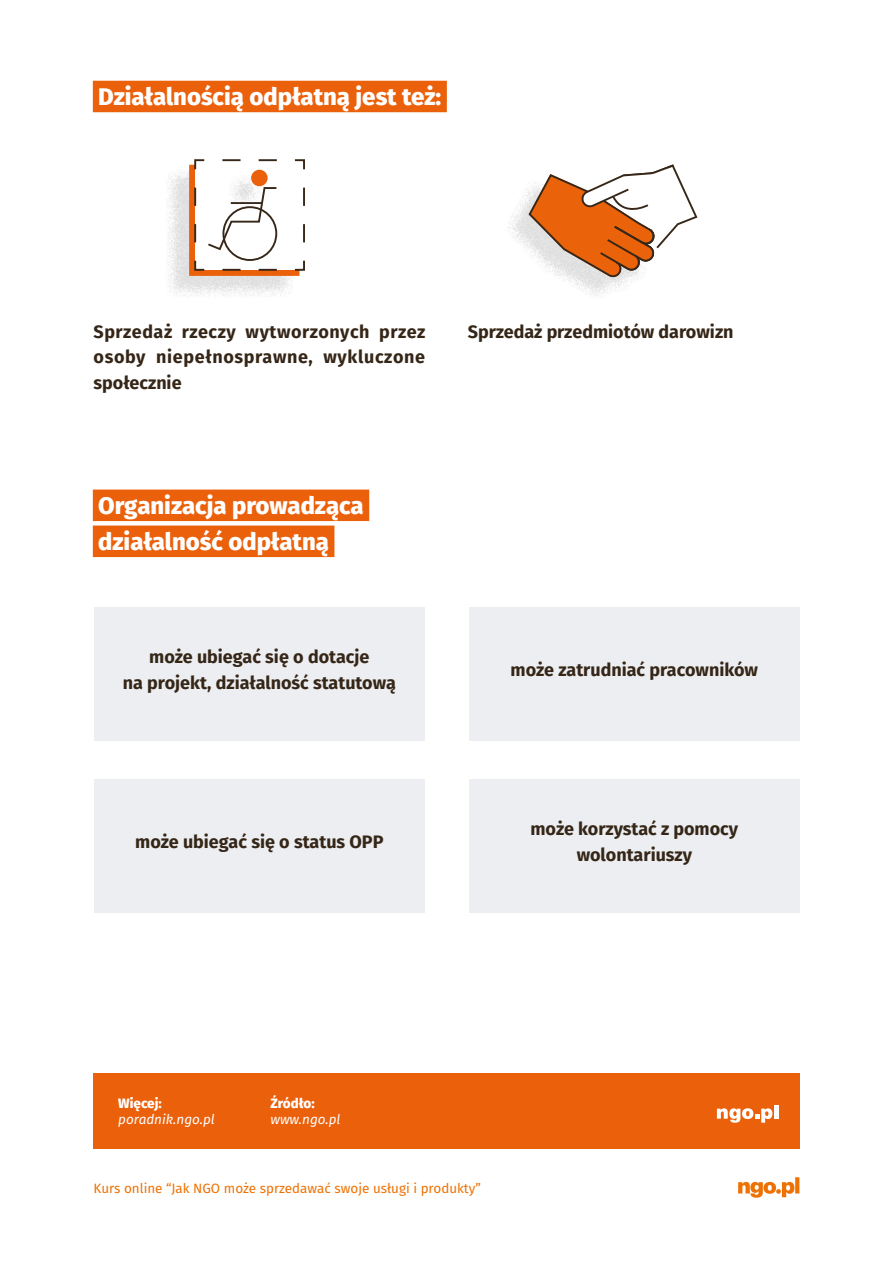
<style>
.page{position:relative;width:893px;height:1263px;background:#fff}
.page>*{position:absolute;margin:0;border:0;box-sizing:border-box;transform-origin:0 0}
.t1{font:800 24px/36px "Fira Sans";color:#fff}
.t2{font:700 18px/25.5px "Fira Sans";color:#352617;text-align:center}
.t3{font:13.5px "Fira Sans";color:#ee7203}
.t4{font:italic 13.5px "Fira Sans";color:#fff}
.t5{font:800 13.5px "Fira Sans";color:#fff}
</style>
<div class="page">
<svg style="left:738px;top:1177px;width:61px;height:21px"></svg>
<div style="left:165px;top:168px;width:129px;height:130px;background:#8c8d8e;opacity:.3"></div>
<div style="left:189px;top:165px;width:110px;height:111px;background:#eb600a;border:2px solid #eb600a"></div>
<div style="left:93px;top:1074px;width:706px;height:75px;background:#eb600a"></div>
<div style="left:505px;top:179px;width:143px;height:120px;background:#8c8d8e;opacity:.3"></div>
<div style="left:93px;top:490px;width:276px;height:31px;background:#eb600a"></div>
<div style="left:93px;top:526px;width:241px;height:31px;background:#eb600a"></div>
<svg style="left:527px;top:164px;width:171px;height:114px"></svg>
<div style="left:94px;top:608px;width:330px;height:133px;background:#eceef1"></div>
<div style="left:94px;top:779px;width:330px;height:134px;background:#eceef1"></div>
<div style="left:469px;top:608px;width:330px;height:133px;background:#eceef1"></div>
<div style="left:469px;top:779px;width:330px;height:134px;background:#eceef1"></div>
<hr style="left:774px;top:1105px;width:4px;height:14px;background:#fff">
<svg style="left:717px;top:1108px;width:55px;height:15px"></svg>
<svg style="left:193px;top:159px;width:112px;height:113px;background:#eee9e5"></svg>
<div style="left:227px;top:173px;width:35px;height:36px;background:#8c8d8e;opacity:.3"></div>
<div style="left:252px;top:170px;width:15px;height:15px;background:#eb600a;border-radius:50%"></div>
<div style="left:251px;top:170px;width:17px;height:16px;border:2px solid #eb600a;border-radius:50%"></div>
<div style="left:93px;top:81px;width:354px;height:31px;background:#eb600a"></div>
<h1 class="t1" style="left:98px;top:77px;width:345px">Działalnością odpłatną jest też:</h1>
<p class="t2" style="left:94px;top:318px;width:333px;text-align:justify">Sprzedaż rzeczy wytworzonych przez osoby niepełnosprawne, wykluczone społecznie</p>
<p class="t2" style="left:468px;top:318px;width:267px">Sprzedaż przedmiotów darowizn</p>
<h1 class="t1" style="left:98px;top:486px;width:267px">Organizacja prowadząca działalność odpłatną</h1>
<p class="t2" style="left:123px;top:643px;width:275px">może ubiegać się o dotacje<br>na projekt, działalność statutową</p>
<p class="t2" style="left:135px;top:827px;width:250px">może ubiegać się o status OPP</p>
<p class="t2" style="left:511px;top:656px;width:249px">może zatrudniać pracowników</p>
<p class="t2" style="left:530px;top:815px;width:209px">może korzystać z pomocy wolontariuszy</p>
<p class="t5" style="left:118px;top:1091px;width:45px">Więcej:</p>
<p class="t4" style="left:118px;top:1109px;width:98px">poradnik.ngo.pl</p>
<p class="t5" style="left:270px;top:1091px;width:46px">Źródło:</p>
<p class="t4" style="left:270px;top:1109px;width:72px">www.ngo.pl</p>
<p class="t3" style="left:94px;top:1178px;width:389px">Kurs online “Jak NGO może sprzedawać swoje usługi i produkty”</p>
</div>
